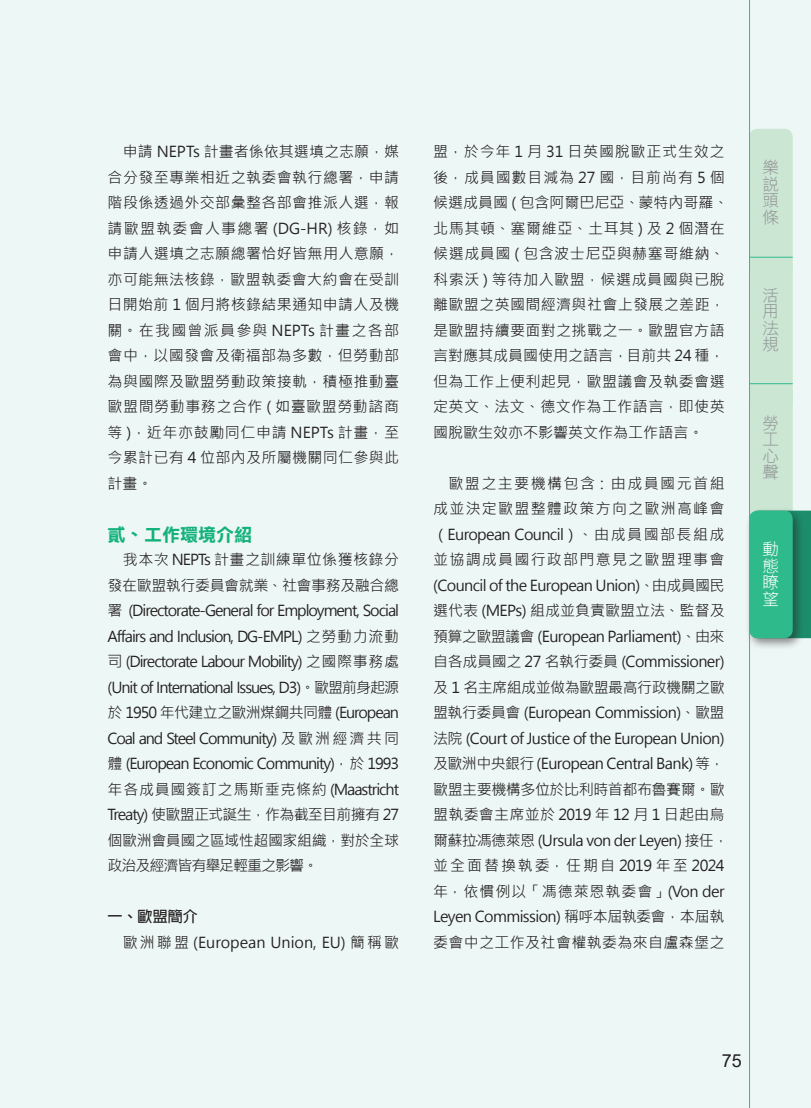
<style>
.page{position:relative;width:811px;height:1108px;background:#fff}
.page>*{position:absolute;margin:0;border:0;box-sizing:border-box;transform-origin:0 0}
.t1{font:18px "DF Li Hei Bd WIN BF";color:#13b27b}
.t2{font:18px "Arial";color:#231f20}
.t3{font:16.5px/16.5px "DF Hei Lt HK BF";color:#939598;text-align:justify}
.t4{font:16.5px/16.5px "DF Hei Lt HK BF";color:#fff;text-align:justify}
.t5{font:15px/25.5px "Microsoft Jheng Hei";color:#231f20;text-align:justify}
.t6{font:15px/25.5px "Microsoft Jheng Hei";letter-spacing:-.04em;color:#231f20}
.t7{font:15px/25.5px "Microsoft Jheng Hei";letter-spacing:.025em;color:#231f20}
.t8{font:700 15px "Adobe Fan Heiti Std";color:#231f20}
</style>
<div class="page">
<div style="left:0;top:0;width:810px;height:1108px;background:#edf7f5"></div>
<div style="left:750px;top:258px;width:42px;height:152px;background:#cbe6d3;border-radius:9px"></div>
<div style="left:750px;top:384px;width:42px;height:149px;background:#cbe6d3;border-radius:9px"></div>
<div style="left:749px;top:129px;width:43px;height:146px;background:#cbe6d3;border-radius:9px"></div>
<hr style="left:749px;top:383px;width:43px;height:1px;background:#2fba8c">
<hr style="left:749px;top:257px;width:43px;height:1px;background:#2fba8c">
<svg style="left:805px;top:511px;width:5px;height:127px"></svg>
<div style="left:744px;top:507px;width:61px;height:144px;background:#231f20;opacity:.5"></div>
<div style="left:749px;top:511px;width:43px;height:127px;background:#2fba8c;border-radius:9px"></div>
<hr style="left:749px;top:0;width:1px;height:1108px;background:#2fba8c">
<p class="t5" style="left:108px;top:139px;width:293px;text-indent:15px">申請 NEPTs 計畫者係依其選填之志願，媒合分發至專業相近之執委會執行總署，申請階段係透過外交部彙整各部會推派人選，報請歐盟執委會人事總署 (DG-HR) 核錄，如申請人選填之志願總署恰好皆無用人意願，亦可能無法核錄，歐盟執委會大約會在受訓日開始前 1 個月將核錄結果通知申請人及機關。在我國曾派員參與 NEPTs 計畫之各部會中，以國發會及衛福部為多數，但勞動部為與國際及歐盟勞動政策接軌，積極推動臺歐盟間勞動事務之合作 ( 如臺歐盟勞動諮商等 )，近年亦鼓勵同仁申請 NEPTs 計畫，至今累計已有 4 位部內及所屬機關同仁參與此計畫。</p>
<p class="t1" style="left:108px;top:525px;width:146px">貳、 工作環境介紹</p>
<p class="t5" style="left:108px;top:547px;width:293px;text-indent:15px">我本次 NEPTs 計畫之訓練單位係獲核錄分發在歐盟執行委員會就業、社會事務及融合總署 (Directorate-General for Employment, Social Affairs and Inclusion, DG-EMPL) 之勞動力流動司 (Directorate Labour Mobility) 之國際事務處(Unit of International Issues, D3)。歐盟前身起源於 1950 年代建立之歐洲煤鋼共同體 (European Coal and Steel Community) 及歐洲經濟共同體 (European Economic Community)，於 1993年各成員國簽訂之馬斯垂克條約 (Maastricht Treaty) 使歐盟正式誕生，作為截至目前擁有 27個歐洲會員國之區域性超國家組織，對於全球政治及經濟皆有舉足輕重之影響。</p>
<p class="t8" style="left:108px;top:908px;width:91px">一、歐盟簡介</p>
<p class="t5" style="left:123px;top:929px;width:277px">歐洲聯盟 (European Union, EU) 簡稱歐</p>
<p class="t7" style="left:433px;top:139px;width:297px">盟，於今年 1 月 31 日英國脫歐正式生效之後，成員國數目減為 27 國，目前尚有 5 個候選成員國 ( 包含阿爾巴尼亞、蒙特內哥羅、北馬其頓、塞爾維亞、土耳其 ) 及 2 個潛在候選成員國 ( 包含波士尼亞與赫塞哥維納、科索沃 ) 等待加入歐盟，候選成員國與已脫離歐盟之英國間經濟與社會上發展之差距，是歐盟持續要面對之挑戰之一。歐盟官方語言對應其成員國使用之語言，目前共 24 種，但為工作上便利起見，歐盟議會及執委會選定英文、法文、德文作為工作語言，即使英國脫歐生效亦不影響英文作為工作語言。</p>
<p class="t6" style="left:433px;top:470px;width:296px;text-indent:15px">歐盟之主要機構包含：由成員國元首組成並決定歐盟整體政策方向之歐洲高峰會（European Council）、由成員國部長組成並協調成員國行政部門意見之歐盟理事會(Council of the European Union)、由成員國民選代表 (MEPs) 組成並負責歐盟立法、監督及預算之歐盟議會 (European Parliament)、由來自各成員國之 27 名執行委員 (Commissioner)及 1 名主席組成並做為歐盟最高行政機關之歐盟執行委員會 (European Commission)、歐盟法院 (Court of Justice of the European Union)及歐洲中央銀行 (European Central Bank) 等，歐盟主要機構多位於比利時首都布魯賽爾。歐盟執委會主席並於 2019 年 12 月 1 日起由烏爾蘇拉·馮德萊恩 (Ursula von der Leyen) 接任，並全面替換執委，任期自 2019 年至 2024年，依慣例以「馮德萊恩執委會」(Von der<br>Leyen Commission) 稱呼本屆執委會，本屆執委會中之工作及社會權執委為來自盧森堡之</p>
<p class="t3" style="left:762px;top:159px;width:18px">樂說頭條</p>
<p class="t3" style="left:762px;top:287px;width:17px">活用法規</p>
<p class="t3" style="left:762px;top:414px;width:17px">勞工心聲</p>
<p class="t4" style="left:762px;top:541px;width:18px">動態瞭望</p>
<p class="t2" style="left:721px;top:1048px;width:22px">75</p>
</div>
